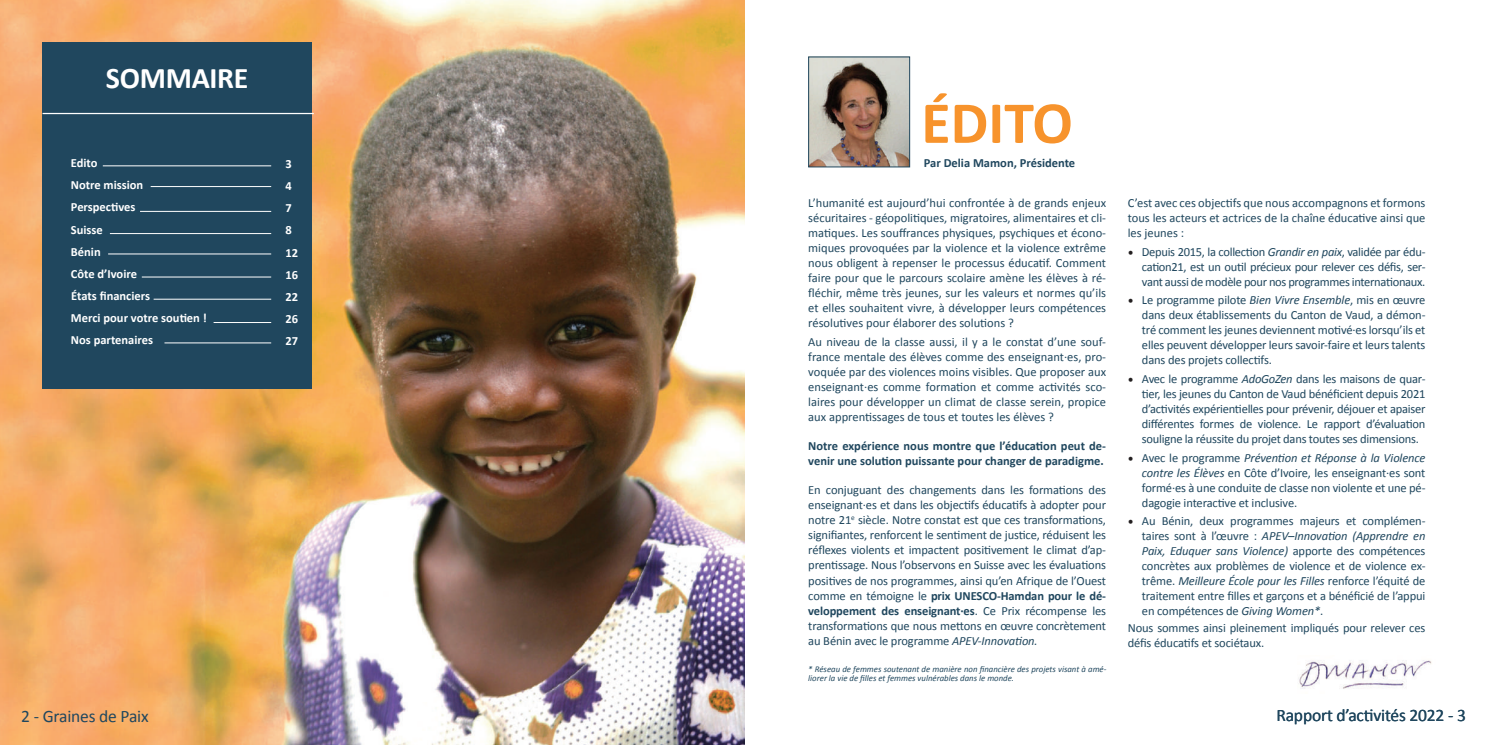
<style>
.page{position:relative;width:1489px;height:745px;background:#fff}
.page>*{position:absolute;margin:0;border:0;box-sizing:border-box;transform-origin:0 0}
.t1{font:700 60px "Calibri";color:#f7932c}
.t2{font:700 30px "Calibri";letter-spacing:-.01em;color:#fff}
.t3{font:17.5px "Calibri";letter-spacing:-.01em;color:#20475e}
.t4{font:12.5px/15px "Calibri";letter-spacing:-.01em;color:#20475e;text-align:justify}
.t5{font:700 12.5px/15px "Calibri";color:#20475e}
.t6{font:700 12.5px/22.1px "Calibri";color:#fff}
.t7{font:italic 8.75px/8.8px "Calibri";color:#20475e}
.s1{font-weight:700}
.s2{font-style:italic}
.s3{font-family:"Minion Pro";font-size:15px;color:#231f20}
</style>
<div class="page">
<img style="left:0;top:0;width:744px;height:744px">
<div style="left:43px;top:42px;width:269px;height:346px;background:#20475e"></div>
<img style="left:810px;top:59px;width:97px;height:106px">
<div style="left:808px;top:57px;width:101px;height:110px;border:1px solid #20475e"></div>
<hr style="left:103px;top:165px;width:168px;height:1px;background:#fff">
<hr style="left:151px;top:186px;width:120px;height:1px;background:#fff">
<hr style="left:140px;top:211px;width:131px;height:1px;background:#fff">
<hr style="left:110px;top:233px;width:161px;height:1px;background:#fff">
<hr style="left:108px;top:253px;width:163px;height:1px;background:#fff">
<hr style="left:154px;top:299px;width:117px;height:1px;background:#fff">
<hr style="left:43px;top:113px;width:271px;height:1px;background:#fff">
<hr style="left:213px;top:322px;width:58px;height:1px;background:#fff">
<hr style="left:142px;top:276px;width:129px;height:1px;background:#fff">
<hr style="left:164px;top:342px;width:107px;height:1px;background:#fff">
<img style="left:1298px;top:660px;width:134px;height:29px">
<h2 class="t2" style="left:106px;top:59px;width:144px">SOMMAIRE</h2>
<p class="t6" style="left:71px;top:151px;width:137px">Edito<br>Notre mission<br>Perspectives<br>Suisse<br>Bénin<br>Côte d’Ivoire<br>États financiers<br>Merci pour votre soutien !<br>Nos partenaires</p>
<p class="t6" style="left:285px;top:152px;width:14px">3<br>4<br>7<br>8<br>12<br>16<br>22<br>26<br>27</p>
<h3 class="t3" style="left:21px;top:705px;width:129px">2 - Graines de Paix</h3>
<h1 class="t1" style="left:921px;top:86px;width:153px">ÉDITO</h1>
<p class="t5" style="left:923px;top:155px;width:153px">Par Delia Mamon, Présidente</p>
<p class="t4" style="left:808px;top:195px;width:299px">L’humanité est aujourd’hui confrontée à de grands enjeux sécuritaires - géopolitiques, migratoires, alimentaires et cli&shy;matiques. Les souffrances physiques, psychiques et écono&shy;miques provoquées par la violence et la violence extrême nous obligent à repenser le processus éducatif. Comment faire pour que le parcours scolaire amène les élèves à ré&shy;fléchir, même très jeunes, sur les valeurs et normes qu’ils et elles souhaitent vivre, à développer leurs compétences résolutives pour élaborer des solutions ?</p>
<p class="t4" style="left:808px;top:333px;width:299px">Au niveau de la classe aussi, il y a le constat d’une souf&shy;france mentale des élèves comme des enseignant·es, pro&shy;voquée par des violences moins visibles. Que proposer aux enseignant·es comme formation et comme activités sco&shy;laires pour développer un climat de classe serein, propice aux apprentissages de tous et toutes les élèves ?</p>
<p class="t5" style="left:808px;top:437px;width:299px">Notre expérience nous montre que l’éducation peut de&shy;venir une solution puissante pour changer de paradigme.</p>
<p class="t4" style="left:808px;top:482px;width:299px">En conjuguant des changements dans les formations des enseignant·es et dans les objectifs éducatifs à adopter pour notre 21<sup>e</sup> siècle. Notre constat est que ces transformations, signifiantes, renforcent le sentiment de justice, réduisent les réflexes violents et impactent positivement le climat d’ap&shy;prentissage. Nous l’observons en Suisse avec les évaluations positives de nos programmes, ainsi qu’en Afrique de l’Ouest comme en témoigne le <span class="s1">prix UNESCO-Hamdan pour le dé&shy;veloppement des enseignant·es</span>. Ce Prix récompense les transformations que nous mettons en œuvre concrètement au Bénin avec le programme <span class="s2">APEV-Innovation.</span></p>
<p class="t7" style="left:808px;top:664px;width:299px">* Réseau de femmes soutenant de manière non financière des projets visant à amé&shy;liorer la vie de filles et femmes vulnérables dans le monde.</p>
<p class="t4" style="left:1127px;top:195px;width:299px">C’est avec ces objectifs que nous accompagnons et formons tous les acteurs et actrices de la chaîne éducative ainsi que les jeunes :</p>
<p class="t4" style="left:1141px;top:243px;width:285px;text-indent:-14px"><span class="s3">•</span> Depuis 2015, la collection <span class="s2">Grandir en paix</span>, validée par édu&shy;cation21, est un outil précieux pour relever ces défis, ser&shy;vant aussi de modèle pour nos programmes internationaux.</p>
<p class="t4" style="left:1141px;top:292px;width:285px;text-indent:-14px"><span class="s3">•</span> Le programme pilote <span class="s2">Bien Vivre Ensemble</span>, mis en œuvre dans deux établissements du Canton de Vaud, a démon&shy;tré comment les jeunes deviennent motivé·es lorsqu’ils et elles peuvent développer leurs savoir-faire et leurs talents dans des projets collectifs.</p>
<p class="t4" style="left:1141px;top:370px;width:285px;text-indent:-14px"><span class="s3">•</span> Avec le programme <span class="s2">AdoGoZen</span> dans les maisons de quar&shy;tier, les jeunes du Canton de Vaud bénéficient depuis 2021 d’activités expérientielles pour prévenir, déjouer et apaiser différentes formes de violence. Le rapport d’évaluation souligne la réussite du projet dans toutes ses dimensions.</p>
<p class="t4" style="left:1141px;top:449px;width:285px;text-indent:-14px"><span class="s3">•</span> Avec le programme <span class="s2">Prévention et Réponse à la Violence contre les Élèves</span> en Côte d’Ivoire, les enseignant∙es sont formé∙es à une conduite de classe non violente et une pé&shy;dagogie interactive et inclusive.</p>
<p class="t4" style="left:1141px;top:512px;width:285px;text-indent:-14px"><span class="s3">•</span> Au Bénin, deux programmes majeurs et complémen&shy;taires sont à l’œuvre : <span class="s2">APEV–Innovation (Apprendre en Paix, Eduquer sans Violence)</span> apporte des compétences concrètes aux problèmes de violence et de violence ex&shy;trême. <span class="s2">Meilleure École pour les Filles</span> renforce l’équité de traitement entre filles et garçons et a bénéficié de l’appui en compétences de <span class="s2">Giving Women*</span>.</p>
<p class="t4" style="left:1127px;top:619px;width:299px">Nous sommes ainsi pleinement impliqués pour relever ces défis éducatifs et sociétaux.</p>
<h3 class="t3" style="left:1276px;top:704px;width:191px">Rapport d’activités 2022 - 3</h3>
</div>
